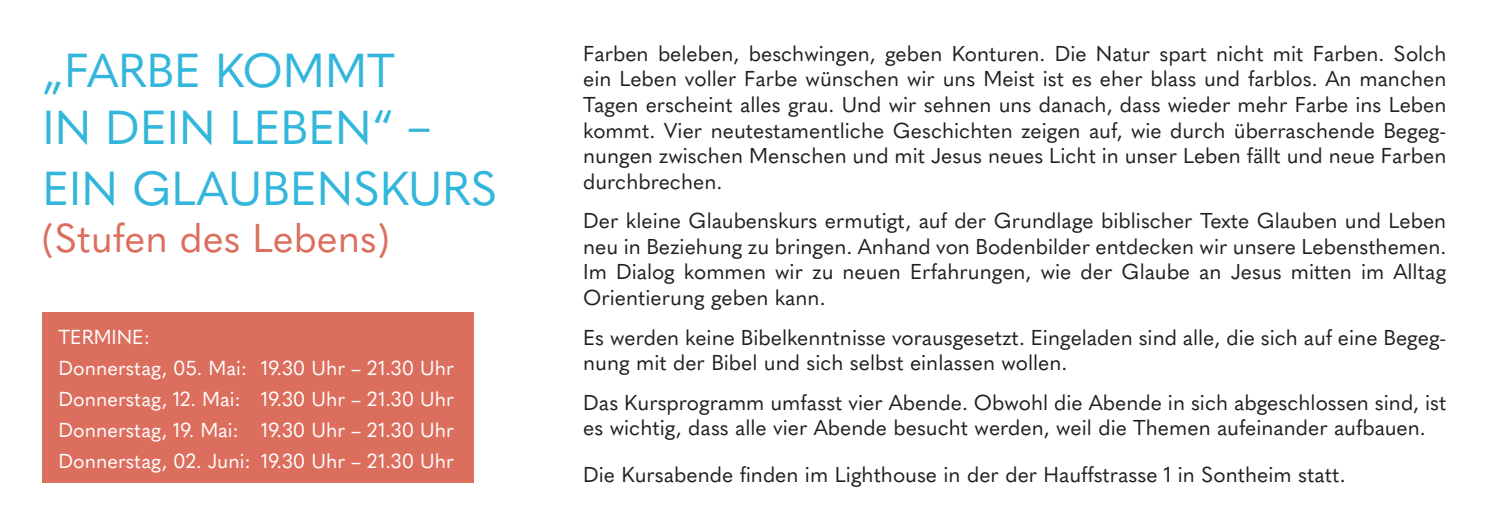
<style>
.page{position:relative;width:1489px;height:525px;background:#fff}
.page>*{position:absolute;margin:0;border:0;box-sizing:border-box;transform-origin:0 0}
.t1{font:47px/56.5px "Quasimoda";color:#33b6db}
.t2{font:39.75px "Quasimoda";color:#dc6e5e}
.t3{font:21.25px/25.5px "Quasimoda";color:#231f20;text-align:justify}
.t4{font:20px/31px "Quasimoda";color:#fff}
</style>
<div class="page">
<div style="left:43px;top:312px;width:430px;height:170px;background:#dc6e5e"></div>
<h1 class="t1" style="left:43px;top:39px;width:390px">„FARBE KOMMT<br>IN DEIN LEBEN“ –</h1>
<h1 class="t1" style="left:43px;top:157px;width:456px">EIN GLAUBENSKURS</h1>
<h2 class="t2" style="left:43px;top:208px;width:349px">(Stufen des Lebens)</h2>
<p class="t4" style="left:58px;top:319px;width:397px">TERMINE:<br>Donnerstag, 05. Mai: 19.30 Uhr – 21.30 Uhr Donnerstag, 12. Mai: 19.30 Uhr – 21.30 Uhr Donnerstag, 19. Mai: 19.30 Uhr – 21.30 Uhr Donnerstag, 02. Juni: 19.30 Uhr – 21.30 Uhr</p>
<p class="t3" style="left:583px;top:39px;width:864px">Farben beleben, beschwingen, geben Konturen. Die Natur spart nicht mit Farben. Solch ein Leben voller Farbe wünschen wir uns Meist ist es eher blass und farblos. An manchen Tagen erscheint alles grau. Und wir sehnen uns danach, dass wieder mehr Farbe ins Leben kommt. Vier neutestamentliche Geschichten zeigen auf, wie durch überraschende Begeg&shy;nungen zwischen Menschen und mit Jesus neues Licht in unser Leben fällt und neue Farben durchbrechen.</p>
<p class="t3" style="left:583px;top:206px;width:864px">Der kleine Glaubenskurs ermutigt, auf der Grundlage biblischer Texte Glauben und Leben neu in Beziehung zu bringen. Anhand von Bodenbilder entdecken wir unsere Lebensthemen.<br>Im Dialog kommen wir zu neuen Erfahrungen, wie der Glaube an Jesus mitten im Alltag Orientierung geben kann.</p>
<p class="t3" style="left:583px;top:323px;width:864px">Es werden keine Bibelkenntnisse vorausgesetzt. Eingeladen sind alle, die sich auf eine Begeg&shy;nung mit der Bibel und sich selbst einlassen wollen.</p>
<p class="t3" style="left:583px;top:388px;width:864px">Das Kursprogramm umfasst vier Abende. Obwohl die Abende in sich abgeschlossen sind, ist es wichtig, dass alle vier Abende besucht werden, weil die Themen aufeinander aufbauen.</p>
<p class="t3" style="left:583px;top:460px;width:764px">Die Kursabende finden im Lighthouse in der der Hauffstrasse 1 in Sontheim statt.</p>
</div>
